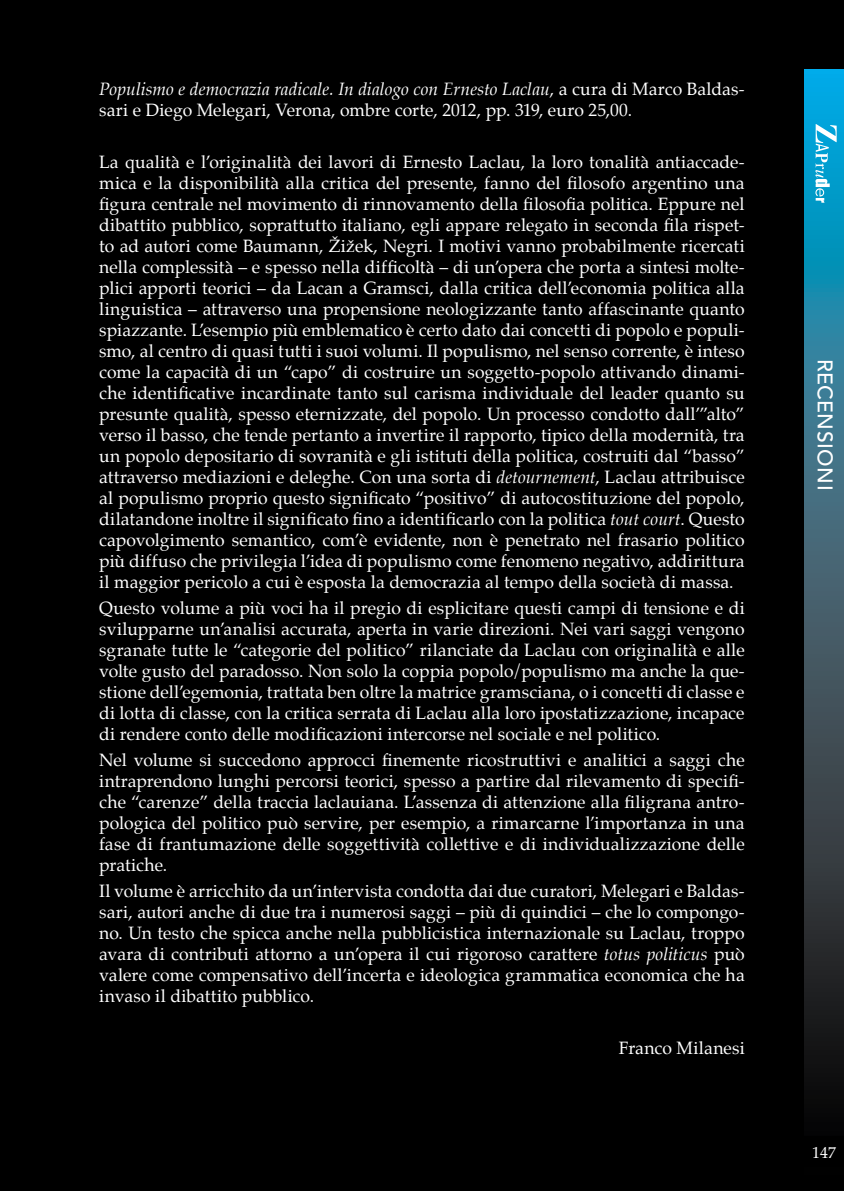
<style>
.page{position:relative;width:844px;height:1191px;background:#fff}
.page>*{position:absolute;margin:0;border:0;box-sizing:border-box;transform-origin:0 0}
.t1{font:500 21px "Avenir";letter-spacing:.025em;color:#fff}
.t2{font:17.5px/21px "Palatino";letter-spacing:.005em;color:#fff;text-align:justify}
.t3{font:15.75px "Palatino";color:#fff}
.s1{font-style:italic}
</style>
<div class="page">
<div style="left:0;top:0;width:843px;height:1191px;background:#000"></div>
<svg style="left:804px;top:69px;width:39px;height:1030px;background:#2c5e70"></svg>
<svg style="left:815px;top:124px;width:21px;height:79px;background:#44b8dc"></svg>
<p class="t2" style="left:99px;top:78px;width:647px"><span class="s1">Populismo e democrazia radicale. In dialogo con Ernesto Laclau</span>, a cura di Marco Baldas&shy;sari e Diego Melegari, Verona, ombre corte, 2012, pp. 319, euro 25,00.</p>
<p class="t2" style="left:99px;top:151px;width:647px">La qualità e l’originalità dei lavori di Ernesto Laclau, la loro tonalità antiaccade&shy;mica e la disponibilità alla critica del presente, fanno del filosofo argentino una figura centrale nel movimento di rinnovamento della filosofia politica. Eppure nel dibattito pubblico, soprattutto italiano, egli appare relegato in seconda fila rispet&shy;to ad autori come Baumann, Žižek, Negri. I motivi vanno probabilmente ricercati nella complessità – e spesso nella difficoltà – di un’opera che porta a sintesi molte&shy;plici apporti teorici – da Lacan a Gramsci, dalla critica dell’economia politica alla linguistica – attraverso una propensione neologizzante tanto affascinante quanto spiazzante. L’esempio più emblematico è certo dato dai concetti di popolo e populi&shy;smo, al centro di quasi tutti i suoi volumi. Il populismo, nel senso corrente, è inteso come la capacità di un “capo” di costruire un soggetto-popolo attivando dinami&shy;che identificative incardinate tanto sul carisma individuale del leader quanto su presunte qualità, spesso eternizzate, del popolo. Un processo condotto dall’”alto” verso il basso, che tende pertanto a invertire il rapporto, tipico della modernità, tra un popolo depositario di sovranità e gli istituti della politica, costruiti dal “basso” attraverso mediazioni e deleghe. Con una sorta di <span class="s1">detournement</span>, Laclau attribuisce al populismo proprio questo significato “positivo” di autocostituzione del popolo, dilatandone inoltre il significato fino a identificarlo con la politica <span class="s1">tout court</span>. Questo capovolgimento semantico, com’è evidente, non è penetrato nel frasario politico più diffuso che privilegia l’idea di populismo come fenomeno negativo, addirittura il maggior pericolo a cui è esposta la democrazia al tempo della società di massa.</p>
<p class="t2" style="left:99px;top:597px;width:647px">Questo volume a più voci ha il pregio di esplicitare questi campi di tensione e di svilupparne un’analisi accurata, aperta in varie direzioni. Nei vari saggi vengono sgranate tutte le “categorie del politico” rilanciate da Laclau con originalità e alle volte gusto del paradosso. Non solo la coppia popolo/populismo ma anche la que&shy;stione dell’egemonia, trattata ben oltre la matrice gramsciana, o i concetti di classe e di lotta di classe, con la critica serrata di Laclau alla loro ipostatizzazione, incapace di rendere conto delle modificazioni intercorse nel sociale e nel politico.</p>
<p class="t2" style="left:99px;top:749px;width:647px">Nel volume si succedono approcci finemente ricostruttivi e analitici a saggi che intraprendono lunghi percorsi teorici, spesso a partire dal rilevamento di specifi&shy;che “carenze” della traccia laclauiana. L’assenza di attenzione alla filigrana antro&shy;pologica del politico può servire, per esempio, a rimarcarne l’importanza in una fase di frantumazione delle soggettività collettive e di individualizzazione delle pratiche.</p>
<p class="t2" style="left:99px;top:880px;width:647px">Il volume è arricchito da un’intervista condotta dai due curatori, Melegari e Baldas&shy;sari, autori anche di due tra i numerosi saggi – più di quindici – che lo compongo&shy;no. Un testo che spicca anche nella pubblicistica internazionale su Laclau, troppo avara di contributi attorno a un’opera il cui rigoroso carattere <span class="s1">totus politicus</span> può valere come compensativo dell’incerta e ideologica grammatica economica che ha invaso il dibattito pubblico.</p>
<p class="t2" style="left:618px;top:1037px;width:127px">Franco Milanesi</p>
<p class="t1" style="left:837px;top:358px;width:133px;rotate:90deg">RECENSIONI</p>
<p class="t3" style="left:812px;top:1139px;width:25px">147</p>
</div>
